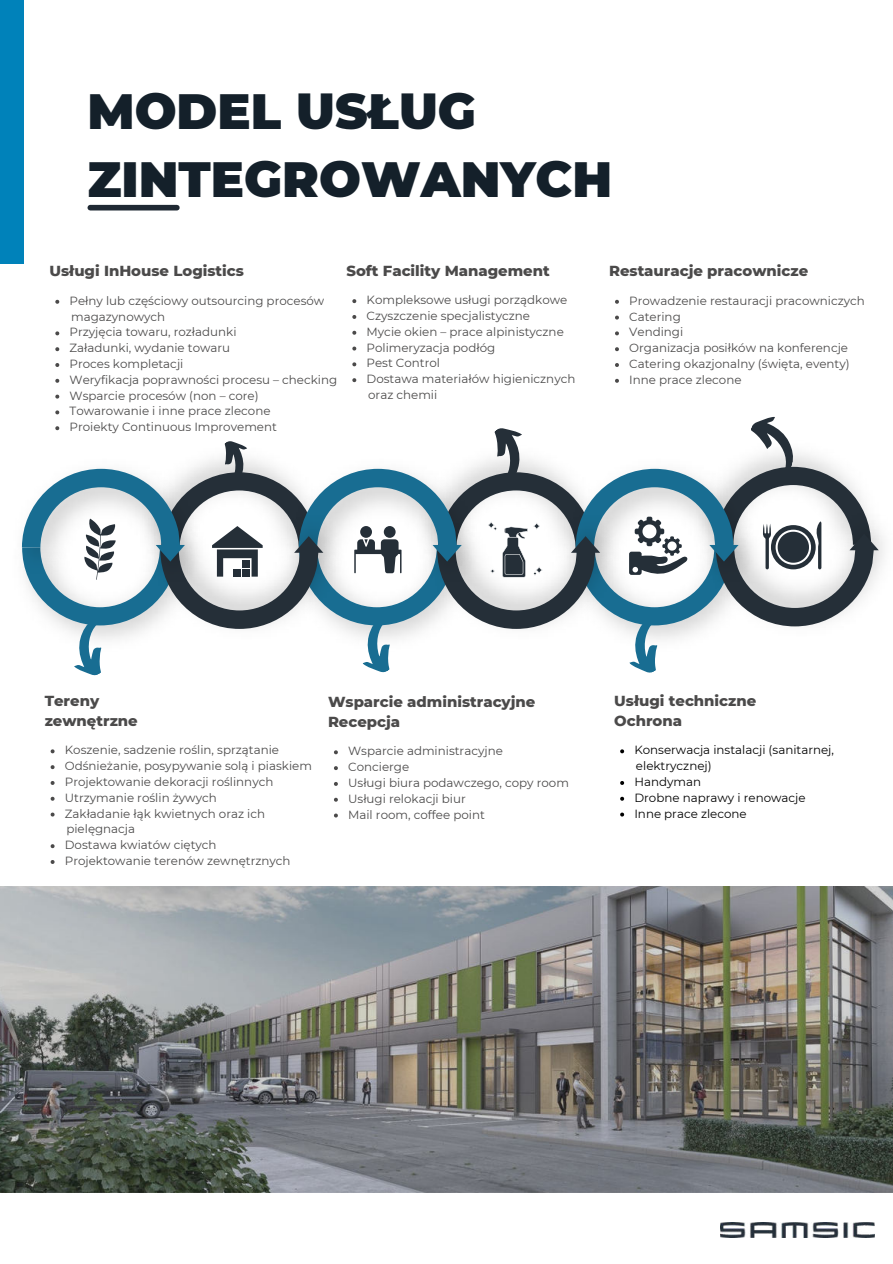
<style>
.page{position:relative;width:893px;height:1264px;background:#fff}
.page>*{position:absolute;margin:0;border:0;box-sizing:border-box;transform-origin:0 0}
.t1{font:900 49.5px/68.6px "Montserrat";color:#14202a}
.t2{font:800 14.85px/20.2px "Montserrat";color:#4b4a4a}
.t3{font:11.85px/15.8px "Montserrat";color:#4b4a4a}
.t4{font:11.85px/15.8px "Montserrat";color:#000}
</style>
<div class="page">
<div style="left:0;top:0;width:24px;height:264px;background:#0082ba"></div>
<div style="left:90px;top:205px;width:87px;height:5px;background:#1f2933"></div>
<svg style="left:55px;top:300px;width:4px;height:4px"></svg>
<svg style="left:55px;top:331px;width:4px;height:4px"></svg>
<svg style="left:55px;top:347px;width:4px;height:4px"></svg>
<svg style="left:55px;top:363px;width:4px;height:4px"></svg>
<svg style="left:55px;top:379px;width:4px;height:4px"></svg>
<svg style="left:55px;top:394px;width:4px;height:4px"></svg>
<svg style="left:334px;top:750px;width:4px;height:4px"></svg>
<svg style="left:334px;top:766px;width:4px;height:4px"></svg>
<svg style="left:334px;top:782px;width:4px;height:4px"></svg>
<svg style="left:334px;top:797px;width:4px;height:4px"></svg>
<svg style="left:334px;top:813px;width:4px;height:4px"></svg>
<svg style="left:620px;top:749px;width:4px;height:4px"></svg>
<svg style="left:620px;top:781px;width:4px;height:4px"></svg>
<svg style="left:620px;top:796px;width:4px;height:4px"></svg>
<svg style="left:620px;top:812px;width:4px;height:4px"></svg>
<img style="left:0;top:886px;width:892px;height:306px">
<img style="left:720px;top:1222px;width:154px;height:15px">
<svg style="left:352px;top:299px;width:4px;height:4px"></svg>
<svg style="left:352px;top:315px;width:4px;height:4px"></svg>
<svg style="left:352px;top:331px;width:4px;height:4px"></svg>
<svg style="left:352px;top:346px;width:4px;height:4px"></svg>
<svg style="left:352px;top:362px;width:4px;height:4px"></svg>
<svg style="left:352px;top:378px;width:4px;height:4px"></svg>
<img style="left:878px;top:530px;width:6px;height:43px">
<svg style="left:51px;top:749px;width:4px;height:4px"></svg>
<svg style="left:51px;top:765px;width:4px;height:4px"></svg>
<svg style="left:51px;top:781px;width:4px;height:4px"></svg>
<svg style="left:51px;top:796px;width:4px;height:4px"></svg>
<svg style="left:51px;top:812px;width:4px;height:4px"></svg>
<svg style="left:51px;top:844px;width:4px;height:4px"></svg>
<svg style="left:51px;top:860px;width:4px;height:4px"></svg>
<svg style="left:615px;top:300px;width:4px;height:4px"></svg>
<svg style="left:615px;top:315px;width:4px;height:4px"></svg>
<svg style="left:615px;top:331px;width:4px;height:4px"></svg>
<svg style="left:615px;top:347px;width:4px;height:4px"></svg>
<svg style="left:615px;top:363px;width:4px;height:4px"></svg>
<svg style="left:615px;top:379px;width:4px;height:4px"></svg>
<svg style="left:22px;top:410px;width:856px;height:265px"></svg>
<h1 class="t1" style="left:87px;top:74px;width:526px">MODEL USŁUG<br>ZINTEGROWANYCH</h1>
<p class="t2" style="left:49px;top:260px;width:196px">Usługi InHouse Logistics</p>
<p class="t3" style="left:70px;top:292px;width:256px">Pełny lub częściowy outsourcing procesów</p>
<p class="t3" style="left:70px;top:324px;width:269px">Przyjęcia towaru, rozładunki<br>Załadunki, wydanie towaru<br>Proces kompletacji<br>Weryfikacja poprawności procesu – checking<br>Wsparcie procesów (non – core)<br>Towarowanie i inne prace zlecone<br>Proiekty Continuous Improvement</p>
<p class="t3" style="left:71px;top:308px;width:96px">magazynowych</p>
<p class="t2" style="left:346px;top:260px;width:205px">Soft Facility Management</p>
<p class="t3" style="left:366px;top:291px;width:210px">Kompleksowe usługi porządkowe<br>Czyszczenie specjalistyczne<br>Mycie okien – prace alpinistyczne<br>Polimeryzacja podłóg<br>Pest Control<br>Dostawa materiałów higienicznych oraz chemii</p>
<p class="t2" style="left:609px;top:260px;width:200px">Restauracje pracownicze</p>
<p class="t3" style="left:629px;top:292px;width:237px">Prowadzenie restauracji pracowniczych<br>Catering<br>Vendingi<br>Organizacja posiłków na konferencje<br>Catering okazjonalny (święta, eventy)<br>Inne prace zlecone</p>
<p class="t2" style="left:45px;top:689px;width:95px">Tereny zewnętrzne</p>
<p class="t3" style="left:65px;top:741px;width:248px">Koszenie, sadzenie roślin, sprzątanie Odśnieżanie, posypywanie solą i piaskiem Projektowanie dekoracji roślinnych Utrzymanie roślin żywych<br>Zakładanie łąk kwietnych oraz ich</p>
<p class="t3" style="left:65px;top:836px;width:227px">Dostawa kwiatów ciętych<br>Projektowanie terenów zewnętrznych</p>
<p class="t3" style="left:66px;top:820px;width:70px">pielęgnacja</p>
<p class="t2" style="left:328px;top:690px;width:209px">Wsparcie administracyjne<br>Recepcja</p>
<p class="t3" style="left:348px;top:742px;width:222px">Wsparcie administracyjne<br>Concierge<br>Usługi biura podawczego, copy room<br>Usługi relokacji biur<br>Mail room, coffee point</p>
<p class="t2" style="left:614px;top:689px;width:143px">Usługi techniczne<br>Ochrona</p>
<p class="t4" style="left:634px;top:741px;width:201px">Konserwacja instalacji (sanitarnej,</p>
<p class="t4" style="left:634px;top:773px;width:173px">Handyman<br>Drobne naprawy i renowacje<br>Inne prace zlecone</p>
<p class="t4" style="left:636px;top:757px;width:77px">elektrycznej)</p>
</div>
